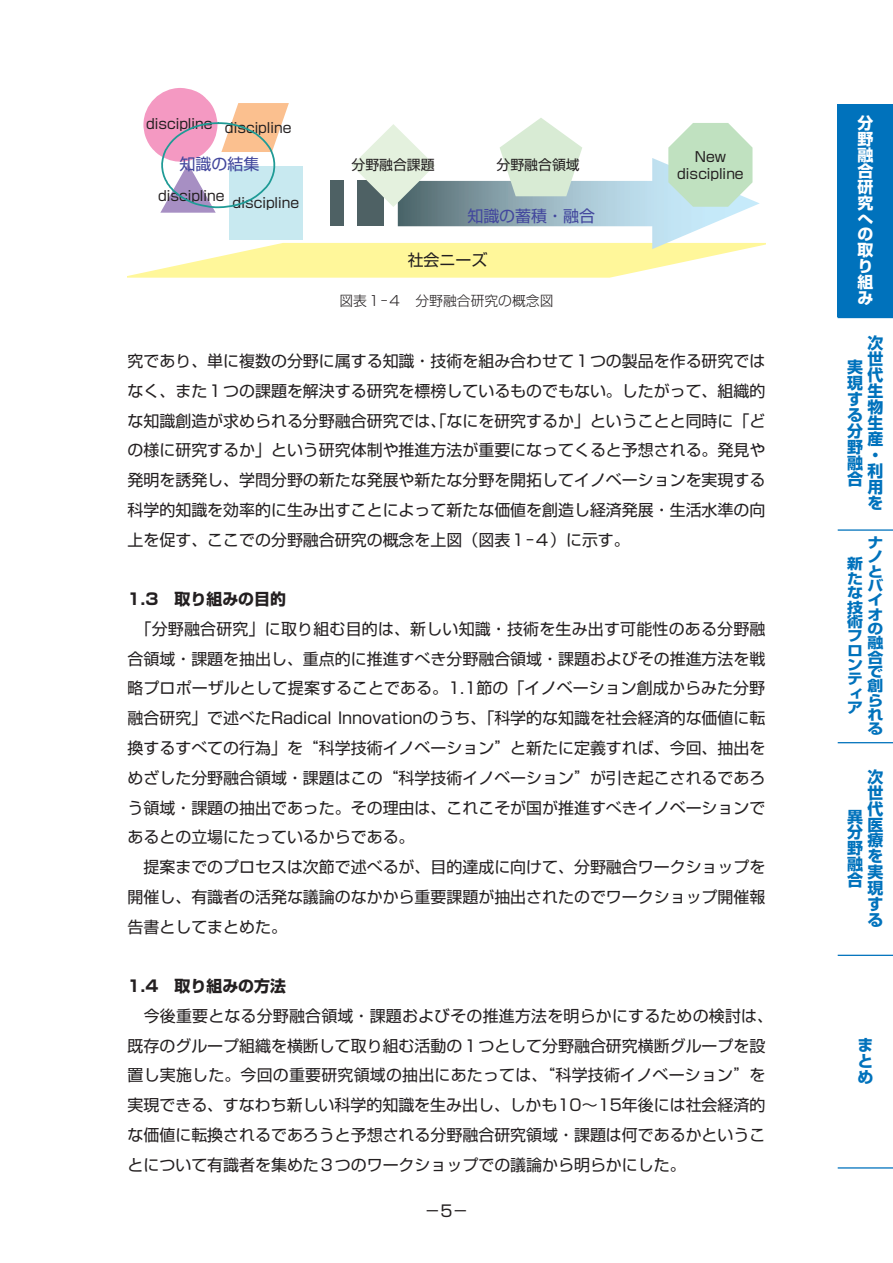
<style>
.page{position:relative;width:893px;height:1263px;background:#fff}
.page>*{position:absolute;margin:0;border:0;box-sizing:border-box;transform-origin:0 0}
.t1{font:15.9px/29.7px "Shin Go Pro";color:#231f20}
.t2{font:700 15.9px/15.9px "Shin Go Pro";color:#0072bc;text-align:justify}
.t3{font:700 15.9px "Shin Go Pro";color:#231f20}
.t4{font:15.9px "Shin Go Pro Regular 90 msp RKSJ H";color:#42479d}
.t5{font:700 15.9px/15.9px "Shin Go Pro";color:#fff}
.t6{font:15.9px "Shin Go Pro Regular 90 msp RKSJ H";color:#231f20}
.t7{font:700 14.4px/14.4px "Shin Go Pro";color:#0072bc;text-align:justify;scale:1.11 1}
.t8{font:13.8px/16.6px "Shin Go Pro Regular 90 msp RKSJ H";color:#231f20;text-align:center}
.t9{font:300 13.8px "Shin Go Pro";color:#231f20}
</style>
<div class="page">
<div style="left:838px;top:104px;width:55px;height:213px;background:#0072bc"></div>
<svg style="left:128px;top:88px;width:637px;height:190px"></svg>
<hr style="left:838px;top:317px;width:55px;height:1px;background:#0072bc">
<hr style="left:838px;top:529px;width:55px;height:2px;background:#0072bc">
<hr style="left:838px;top:742px;width:55px;height:1px;background:#0072bc">
<hr style="left:838px;top:955px;width:55px;height:1px;background:#0072bc">
<hr style="left:838px;top:1167px;width:55px;height:1px;background:#0072bc">
<p class="t8" style="left:146px;top:116px;width:147px">discipline discipline</p>
<p class="t4" style="left:180px;top:151px;width:81px">知識の結集</p>
<p class="t8" style="left:352px;top:155px;width:85px">分野融合課題</p>
<p class="t8" style="left:497px;top:155px;width:85px">分野融合領域</p>
<p class="t8" style="left:158px;top:186px;width:68px">discipline</p>
<p class="t8" style="left:233px;top:193px;width:68px">discipline</p>
<p class="t4" style="left:467px;top:203px;width:129px">知識の蓄積・融合</p>
<p class="t6" style="left:408px;top:247px;width:81px">社会ニーズ</p>
<p class="t9" style="left:339px;top:290px;width:216px">図表１-４　分野融合研究の概念図</p>
<p class="t8" style="left:677px;top:147px;width:68px">New discipline</p>
<p class="t1" style="left:128px;top:344px;width:639px;text-align:justify">究であり、単に複数の分野に属する知識・技術を組み合わせて１つの製品を作る研究ではなく、また１つの課題を解決する研究を標榜しているものでもない。したがって、組織的な知識創造が求められる分野融合研究では、「なにを研究するか」ということと同時に「どの様に研究するか」という研究体制や推進方法が重要になってくると予想される。発見や発明を誘発し、学問分野の新たな発展や新たな分野を開拓してイノベーションを実現する科学的知識を効率的に生み出すことによって新たな価値を創造し経済発展・生活水準の向上を促す、ここでの分野融合研究の概念を上図（図表１-４）に示す。</p>
<p class="t3" style="left:128px;top:586px;width:160px">1.3　取り組みの目的</p>
<p class="t1" style="left:128px;top:612px;width:639px">　「分野融合研究」に取り組む目的は、新しい知識・技術を生み出す可能性のある分野融合領域・課題を抽出し、重点的に推進すべき分野融合領域・課題およびその推進方法を戦略プロポーザルとして提案することである。1.1節の「イノベーション創成からみた分野融合研究」で述べたRadical Innovationのうち、「科学的な知識を社会経済的な価値に転換するすべての行為」を“科学技術イノベーション”と新たに定義すれば、今回、抽出をめざした分野融合領域・課題はこの“科学技術イノベーション”が引き起こされるであろう領域・課題の抽出であった。その理由は、これこそが国が推進すべきイノベーションであるとの立場にたっているからである。<br>　提案までのプロセスは次節で述べるが、目的達成に向けて、分野融合ワークショップを開催し、有識者の活発な議論のなかから重要課題が抽出されたのでワークショップ開催報告書としてまとめた。</p>
<p class="t3" style="left:128px;top:973px;width:160px">1.4　取り組みの方法</p>
<p class="t1" style="left:128px;top:999px;width:647px">　今後重要となる分野融合領域・課題およびその推進方法を明らかにするための検討は、既存のグループ組織を横断して取り組む活動の１つとして分野融合研究横断グループを設置し実施した。今回の重要研究領域の抽出にあたっては、“科学技術イノベーション”を実現できる、すなわち新しい科学的知識を生み出し、しかも10～15年後には社会経済的な価値に転換されるであろうと予想される分野融合研究領域・課題は何であるかということについて有識者を集めた３つのワークショップでの議論から明らかにした。</p>
<p class="t1" style="left:424px;top:1195px;width:45px">－5－</p>
<p class="t5" style="left:857px;top:113px;width:17px">分野融合研究への取り組み</p>
<p class="t2" style="left:867px;top:334px;width:17px;text-align:left">次世代生物生産・利用を</p>
<p class="t2" style="left:847px;top:358px;width:17px">実現する分野融合</p>
<p class="t7" style="left:867px;top:534px;width:16px">ナノとバイオの融合で創られる</p>
<p class="t7" style="left:847px;top:555px;width:16px">新たな技術フロンティア</p>
<p class="t2" style="left:867px;top:767px;width:17px">次世代医療を実現する</p>
<p class="t2" style="left:847px;top:807px;width:17px">異分野融合</p>
<p class="t2" style="left:857px;top:1035px;width:17px">まとめ</p>
</div>
